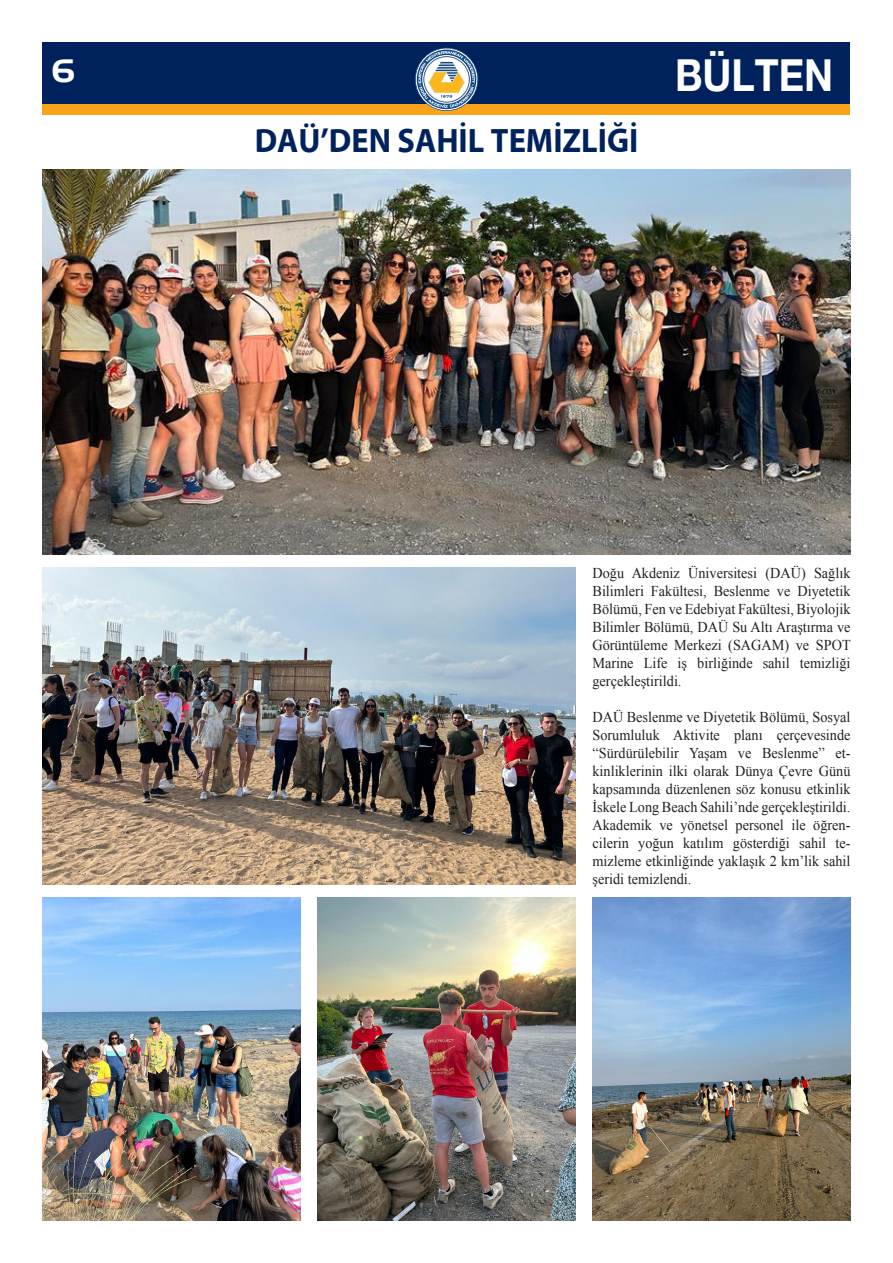
<style>
.page{position:relative;width:893px;height:1263px;background:#fff}
.page>*{position:absolute;margin:0;border:0;box-sizing:border-box;transform-origin:0 0}
.t1{font:700 44.1px "Helvetica Neue EMU";color:#fff;scale:.89 1}
.t2{font:700 34.05px "Myriad EMU";color:#00225c;scale:.95 1}
.t3{font:31.5px "Handel EMU";color:#fff}
.t4{font:15px/18px "Times New Roman";color:#231f20;text-align:justify;scale:.95 1}
</style>
<div class="page">
<div style="left:43px;top:43px;width:807px;height:72px;background:#f9a31b"></div>
<div style="left:43px;top:43px;width:807px;height:61px;background:#00225c"></div>
<svg style="left:415px;top:48px;width:63px;height:63px"></svg>
<img style="left:43px;top:169px;width:807px;height:386px">
<img style="left:43px;top:568px;width:532px;height:316px">
<img style="left:317px;top:898px;width:258px;height:322px">
<img style="left:43px;top:898px;width:257px;height:322px">
<img style="left:592px;top:898px;width:258px;height:322px">
<p class="t3" style="left:52px;top:52px;width:24px">6</p>
<p class="t1" style="left:675px;top:48px;width:179px">BÜLTEN</p>
<p class="t2" style="left:255px;top:122px;width:405px">DAÜ’DEN SAHİL TEMİZLİĞİ</p>
<p class="t4" style="left:592px;top:564px;width:273px">Doğu Akdeniz Üniversitesi (DAÜ) Sağlık Bilimleri Fakültesi, Beslenme ve Diyetetik Bölümü, Fen ve Edebiyat Fakültesi, Biyolojik Bilimler Bölümü, DAÜ Su Altı Araştırma ve Görüntüleme Merkezi (SAGAM) ve SPOT Marine Life iş birliğinde sahil temizliği gerçekleştirildi.</p>
<p class="t4" style="left:592px;top:708px;width:273px">DAÜ Beslenme ve Diyetetik Bölümü, Sosyal Sorumluluk Aktivite planı çerçevesinde “Sürdürülebilir Yaşam ve Beslenme” et&shy;kinliklerinin ilki olarak Dünya Çevre Günü kapsamında düzenlenen söz konusu etkinlik İskele Long Beach Sahili’nde gerçekleştirildi.<br>Akademik ve yönetsel personel ile öğren&shy;cilerin yoğun katılım gösterdiği sahil te&shy;mizleme etkinliğinde yaklaşık 2 km’lik sahil şeridi temizlendi.</p>
</div>
